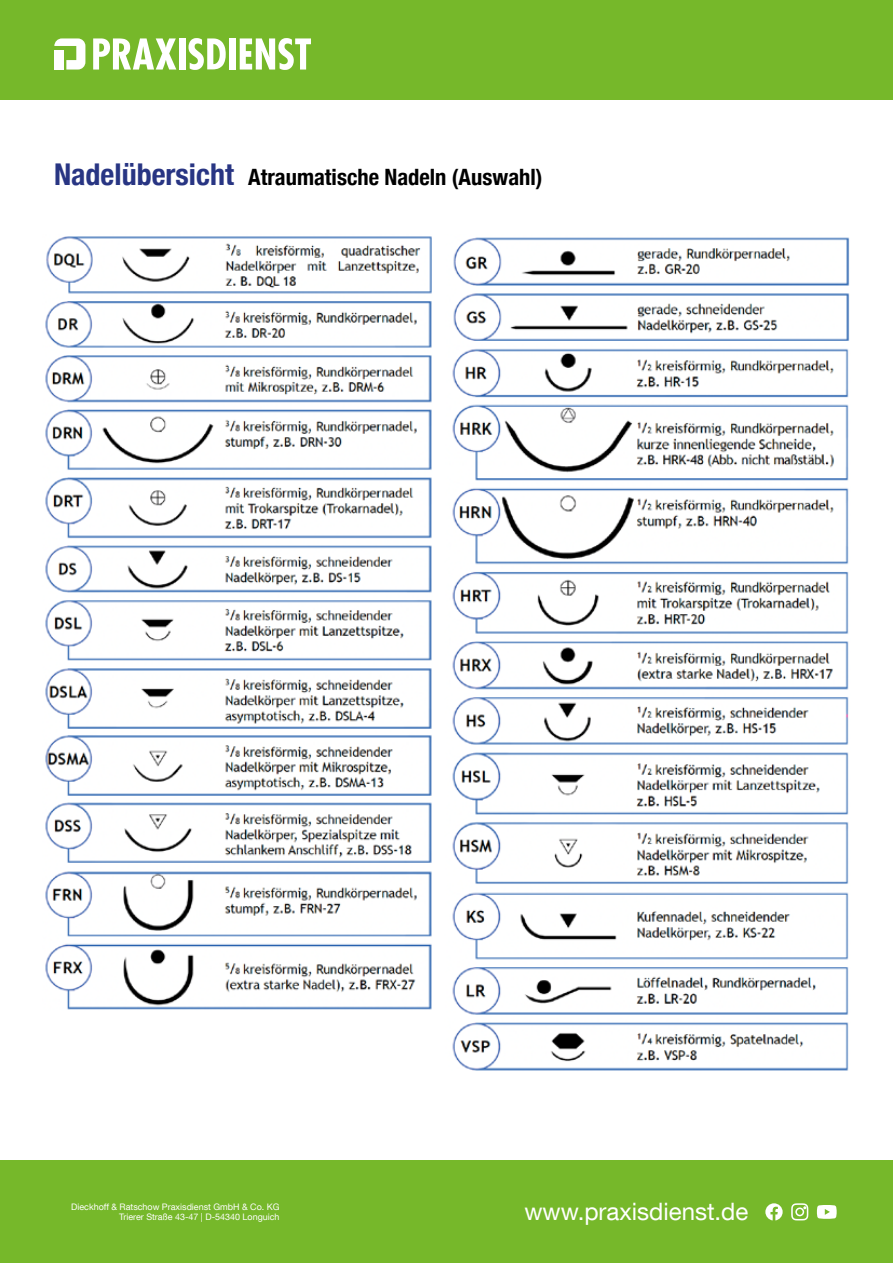
<style>
.page{position:relative;width:893px;height:1263px;background:#fff}
.page>*{position:absolute;margin:0;border:0;box-sizing:border-box;transform-origin:0 0}
.t1{font:24px "Helvetica Neue LT Com";color:#fff}
.t2{font:700 condensed 22.5px "Helvetica Neue";color:#000}
.t3{font:9px/10.8px "Helvetica Neue LT Com";color:#fff;text-align:right}
.s1{font-size:30px;color:#283583}
</style>
<div class="page">
<div style="left:0;top:1161px;width:893px;height:102px;background:#76b82a"></div>
<svg style="left:817px;top:1205px;width:20px;height:14px"></svg>
<svg style="left:791px;top:1203px;width:17px;height:17px"></svg>
<svg style="left:765px;top:1203px;width:18px;height:17px"></svg>
<div style="left:0;top:0;width:893px;height:100px;background:#76b82a"></div>
<svg style="left:93px;top:38px;width:83px;height:32px"></svg>
<div style="left:179px;top:38px;width:6px;height:32px;background:#fff"></div>
<div style="left:229px;top:38px;width:6px;height:32px;background:#fff"></div>
<svg style="left:54px;top:38px;width:31px;height:32px"></svg>
<div style="left:54px;top:50px;width:10px;height:20px;background:#fff"></div>
<svg style="left:188px;top:38px;width:38px;height:32px"></svg>
<svg style="left:240px;top:38px;width:71px;height:32px"></svg>
<img style="left:45px;top:236px;width:387px;height:774px">
<img style="left:452px;top:237px;width:398px;height:834px">
<h2 class="t2" style="left:54px;top:158px;width:490px"><span class="s1">Nadelübersicht</span> Atraumatische Nadeln (Auswahl)</h2>
<p class="t3" style="left:71px;top:1201px;width:210px">Dieckhoff &amp; Ratschow Praxisdienst GmbH &amp; Co. KG<br>Trierer Straße 43-47 | D-54340 Longuich</p>
<h1 class="t1" style="left:524px;top:1197px;width:225px">www.praxisdienst.de</h1>
</div>
